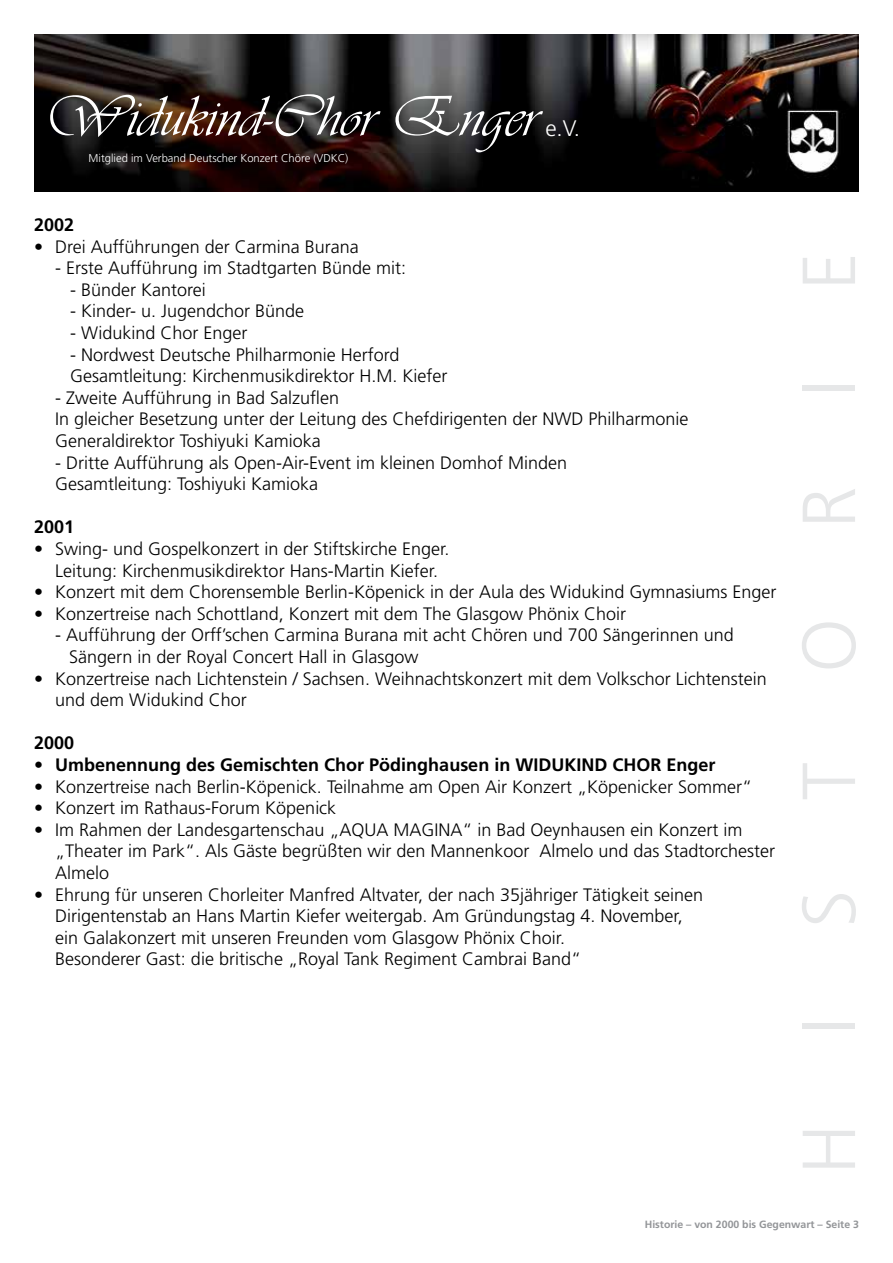
<style>
.page{position:relative;width:893px;height:1263px;background:#fff}
.page>*{position:absolute;margin:0;border:0;box-sizing:border-box;transform-origin:0 0}
.t1{font:300 75px "Frutiger";letter-spacing:1.2em;color:#e6e7e8}
.t2{font:60px "Vivaldii";color:#fff}
.t3{font:300 22.5px "Frutiger";color:#fff}
.t4{font:300 18px/21.6px "Frutiger";color:#000}
.t5{font:700 18px "Frutiger";color:#000}
.t6{font:300 11.25px "Frutiger";color:#fff}
.t7{font:700 10.5px "Frutiger";color:#939598}
.s1{font-weight:300}
</style>
<div class="page">
<img style="left:34px;top:34px;width:825px;height:158px">
<h2 class="t2" style="left:44px;top:81px;width:495px">Widukind-Chor Enger</h2>
<p class="t6" style="left:89px;top:152px;width:261px">Mitglied im Verband Deutscher Konzert Chöre (VDKC)</p>
<p class="t3" style="left:545px;top:115px;width:36px">e.V.</p>
<p class="t5" style="left:34px;top:214px;width:42px">2002</p>
<p class="t4" style="left:34px;top:236px;width:326px">• Drei Aufführungen der Carmina Burana</p>
<p class="t4" style="left:55px;top:257px;width:352px">- Erste Aufführung im Stadtgarten Bünde mit:</p>
<p class="t4" style="left:70px;top:279px;width:137px">- Bünder Kantorei</p>
<p class="t4" style="left:70px;top:300px;width:236px">- Kinder- u. Jugendchor Bünde</p>
<p class="t4" style="left:70px;top:322px;width:179px">- Widukind Chor Enger</p>
<p class="t4" style="left:70px;top:344px;width:379px">- Nordwest Deutsche Philharmonie Herford<br>Gesamtleitung: Kirchenmusikdirektor H.M. Kiefer</p>
<p class="t4" style="left:55px;top:387px;width:635px">- Zweite Aufführung in Bad Salzuflen<br>In gleicher Besetzung unter der Leitung des Chefdirigenten der NWD Philharmonie<br>Generaldirektor Toshiyuki Kamioka</p>
<p class="t4" style="left:55px;top:452px;width:513px">- Dritte Aufführung als Open-Air-Event im kleinen Domhof Minden<br>Gesamtleitung: Toshiyuki Kamioka</p>
<p class="t5" style="left:34px;top:517px;width:42px">2001</p>
<p class="t4" style="left:34px;top:538px;width:417px;text-align:center">• Swing- und Gospelkonzert in der Stiftskirche Enger.<br>Leitung: Kirchenmusikdirektor Hans-Martin Kiefer.</p>
<p class="t4" style="left:34px;top:581px;width:744px">• Konzert mit dem Chorensemble Berlin-Köpenick in der Aula des Widukind Gymnasiums Enger</p>
<p class="t4" style="left:34px;top:603px;width:594px">• Konzertreise nach Schottland, Konzert mit dem The Glasgow Phönix Choir</p>
<p class="t4" style="left:69px;top:624px;width:666px;text-indent:-14px">- Aufführung der Orff’schen Carmina Burana mit acht Chören und 700 Sängerinnen und<br>Sängern in der Royal Concert Hall in Glasgow</p>
<p class="t4" style="left:55px;top:668px;width:713px;text-indent:-21px">• Konzertreise nach Lichtenstein / Sachsen. Weihnachtskonzert mit dem Volkschor Lichtenstein und dem Widukind Chor</p>
<p class="t5" style="left:34px;top:733px;width:42px">2000</p>
<p class="t5" style="left:34px;top:754px;width:683px"><span class="s1">•</span> Umbenennung des Gemischten Chor Pödinghausen in WIDUKIND CHOR Enger</p>
<p class="t4" style="left:34px;top:776px;width:719px">• Konzertreise nach Berlin-Köpenick. Teilnahme am Open Air Konzert „Köpenicker Sommer“</p>
<p class="t4" style="left:34px;top:797px;width:304px">• Konzert im Rathaus-Forum Köpenick</p>
<p class="t4" style="left:55px;top:819px;width:721px;text-indent:-21px">• Im Rahmen der Landesgartenschau „AQUA MAGINA“ in Bad Oeynhausen ein Konzert im „Theater im Park“. Als Gäste begrüßten wir den Mannenkoor Almelo und das Stadtorchester<br>Almelo</p>
<p class="t4" style="left:55px;top:884px;width:649px;text-indent:-21px">• Ehrung für unseren Chorleiter Manfred Altvater, der nach 35jähriger Tätigkeit seinen Dirigentenstab an Hans Martin Kiefer weitergab. Am Gründungstag 4. November, ein Galakonzert mit unseren Freunden vom Glasgow Phönix Choir.<br>Besonderer Gast: die britische „Royal Tank Regiment Cambrai Band“</p>
<h1 class="t1" style="left:787px;top:1174px;width:923px;rotate:-90deg">HISTORIE</h1>
<p class="t7" style="left:645px;top:1218px;width:216px">Historie – von 2000 bis Gegenwart – Seite 3</p>
</div>
